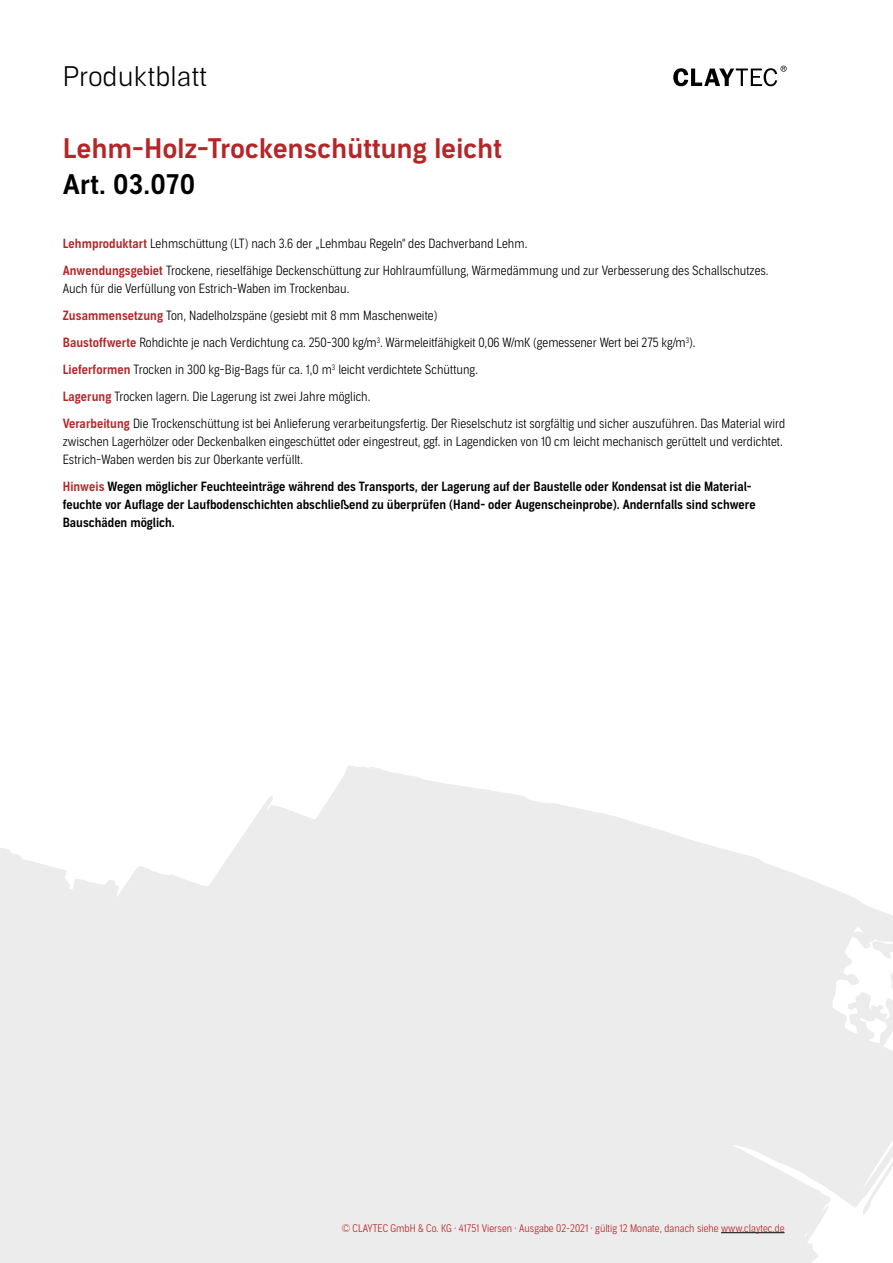
<style>
.page{position:relative;width:893px;height:1263px;background:#fff}
.page>*{position:absolute;margin:0;border:0;box-sizing:border-box;transform-origin:0 0}
.t1{font:27px "Aago Sm";letter-spacing:.01em;color:#b52628}
.t2{font:300 27px "Aago";letter-spacing:.01em;color:#000}
.t3{font:27px "Aago Sm";letter-spacing:.01em;color:#000}
.t4{font:300 12.75px/27px "Aago Condensed";color:#000}
.t5{font:12.75px/18px "Aago Condensed Sm";color:#000}
.t6{font:300 10.5px "Aago Condensed";color:#b52628}
.s1{font-family:"Aago Condensed Sm";font-weight:400;color:#b52628}
.s2{color:#b52628}
</style>
<div class="page">
<svg style="left:0;top:766px;width:893px;height:496px;fill:#ececed"></svg>
<hr style="left:721px;top:1232px;width:63px;height:1px;background:#000">
<svg style="left:673px;top:66px;width:114px;height:20px"></svg>
<h1 class="t2" style="left:63px;top:61px;width:146px">Produktblatt</h1>
<h1 class="t1" style="left:63px;top:133px;width:441px">Lehm-Holz-Trockenschüttung leicht</h1>
<h1 class="t3" style="left:63px;top:169px;width:134px">Art. 03.070</h1>
<p class="t4" style="left:63px;top:231px;width:707px"><span class="s1">Lehmproduktart</span> Lehmschüttung (LT) nach 3.6 der „Lehmbau Regeln“ des Dachverband Lehm.<br><span class="s1">Anwendungsgebiet</span> Trockene, rieselfähige Deckenschüttung zur Hohlraumfüllung, Wärmedämmung und zur Verbesserung des Schallschutzes.</p>
<p class="t4" style="left:63px;top:276px;width:724px">Auch für die Verfüllung von Estrich-Waben im Trockenbau.<br><span class="s1">Zusammensetzung</span> Ton, Nadelholzspäne (gesiebt mit 8 mm Maschenweite)<br><span class="s1">Baustoffwerte</span> Rohdichte je nach Verdichtung ca. 250-300 kg/m<sup>3</sup>. Wärmeleitfähigkeit 0,06 W/mK (gemessener Wert bei 275 kg/m<sup>3</sup>).<br><span class="s1">Lieferformen</span> Trocken in 300 kg-Big-Bags für ca. 1,0 m<sup>3</sup> leicht verdichtete Schüttung.<br><span class="s1">Lagerung</span> Trocken lagern. Die Lagerung ist zwei Jahre möglich.<br><span class="s1">Verarbeitung</span> Die Trockenschüttung ist bei Anlieferung verarbeitungsfertig. Der Rieselschutz ist sorgfältig und sicher auszuführen. Das Material wird</p>
<p class="t4" style="left:63px;top:433px;width:721px;line-height:18px">zwischen Lagerhölzer oder Deckenbalken eingeschüttet oder eingestreut, ggf. in Lagendicken von 10 cm leicht mechanisch gerüttelt und verdichtet.<br>Estrich-Waben werden bis zur Oberkante verfüllt.</p>
<p class="t5" style="left:63px;top:478px;width:694px"><span class="s2">Hinweis</span> Wegen möglicher Feuchteeinträge während des Transports, der Lagerung auf der Baustelle oder Kondensat ist die Material&shy;feuchte vor Auflage der Laufbodenschichten abschließend zu überprüfen (Hand- oder Augenscheinprobe). Andernfalls sind schwere<br>Bauschäden möglich.</p>
<p class="t6" style="left:342px;top:1222px;width:444px">© CLAYTEC GmbH &amp; Co. KG · 41751 Viersen · Ausgabe 02-2021 · gültig 12 Monate, danach siehe www.claytec.de</p>
</div>
